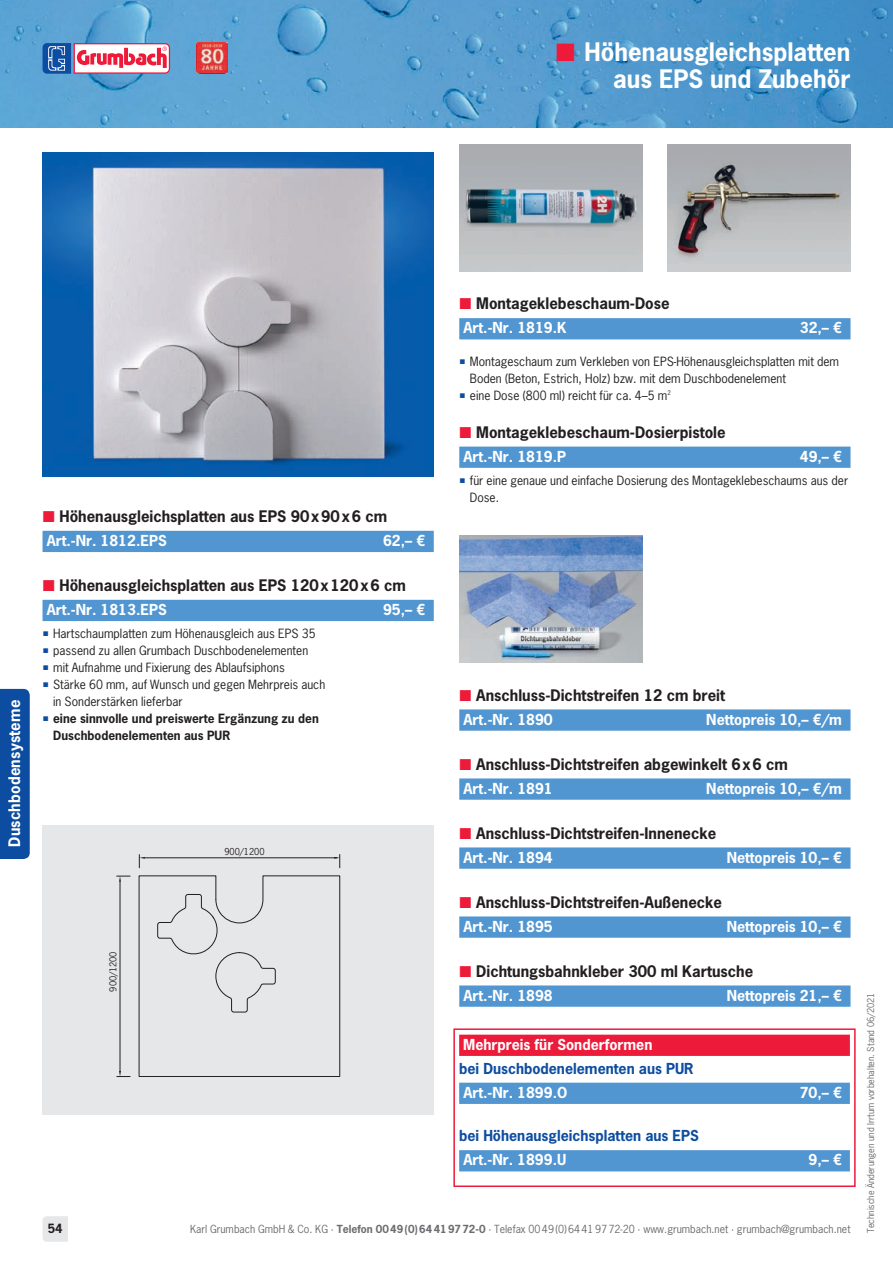
<style>
.page{position:relative;width:893px;height:1263px;background:#fff}
.page>*{position:absolute;margin:0;border:0;box-sizing:border-box;transform-origin:0 0}
.t1{font:700 24px/27px "News Gothic Std";color:#fff;text-align:right}
.t2{font:700 15px "News Gothic Std";color:#231f20}
.t3{font:700 15px "News Gothic Std";letter-spacing:.015em;color:#fff}
.t4{font:700 14.25px "News Gothic Std";color:#fff}
.t5{font:700 14.25px "News Gothic Std";color:#0d4da1}
.t6{font:12px/17px "News Gothic Std";color:#231f20}
.t7{font:700 12px/17px "News Gothic Std";color:#231f20}
.t8{font:10.5px "News Gothic Std";color:#6c6d70}
.t9{font:9px "News Gothic Std";color:#6c6d70}
.t10{font:9px "News Gothic Std";color:#231f20}
.s1{color:#0d4da1}
.s2{font-weight:700}
</style>
<div class="page">
<svg style="left:43px;top:1216px;width:25px;height:26px"></svg>
<img style="left:0;top:0;width:893px;height:127px">
<img style="left:213px;top:42px;width:15px;height:31px">
<svg style="left:43px;top:34px;width:170px;height:41px"></svg>
<img style="left:459px;top:536px;width:183px;height:126px">
<img style="left:668px;top:144px;width:182px;height:128px">
<img style="left:459px;top:144px;width:183px;height:128px">
<div style="left:459px;top:709px;width:391px;height:22px;background:#5296d1"></div>
<div style="left:459px;top:778px;width:391px;height:22px;background:#5296d1"></div>
<div style="left:459px;top:847px;width:391px;height:22px;background:#5296d1"></div>
<div style="left:459px;top:916px;width:391px;height:22px;background:#5296d1"></div>
<div style="left:459px;top:985px;width:391px;height:22px;background:#5296d1"></div>
<div style="left:453px;top:1028px;width:403px;height:159px;border:2px solid #ed1a3a"></div>
<div style="left:459px;top:1035px;width:391px;height:21px;background:#ed1a3a"></div>
<div style="left:459px;top:1083px;width:391px;height:21px;background:#5296d1"></div>
<div style="left:459px;top:1150px;width:391px;height:21px;background:#5296d1"></div>
<div style="left:43px;top:531px;width:391px;height:21px;background:#5296d1"></div>
<div style="left:43px;top:600px;width:391px;height:21px;background:#5296d1"></div>
<img style="left:43px;top:153px;width:391px;height:324px">
<div style="left:459px;top:318px;width:391px;height:21px;background:#5296d1"></div>
<div style="left:459px;top:447px;width:391px;height:21px;background:#5296d1"></div>
<div style="left:43px;top:825px;width:391px;height:289px;background:#e6e7e9"></div>
<svg style="left:138px;top:875px;width:202px;height:202px"></svg>
<hr style="left:120px;top:881px;width:1px;height:191px;background:#231f20">
<svg style="left:117px;top:1071px;width:13px;height:6px"></svg>
<svg style="left:117px;top:876px;width:13px;height:6px"></svg>
<hr style="left:145px;top:857px;width:192px;height:1px;background:#231f20">
<svg style="left:139px;top:854px;width:6px;height:14px"></svg>
<svg style="left:334px;top:854px;width:6px;height:14px"></svg>
<div style="left:0;top:689px;width:30px;height:170px;background:#0d4da1"></div>
<svg style="left:557px;top:44px;width:17px;height:17px"></svg>
<h1 class="t1" style="left:585px;top:38px;width:267px">Höhenausgleichsplatten aus EPS und Zubehör</h1>
<p class="t3" style="left:4px;top:847px;width:149px;rotate:-90deg">Duschbodensysteme</p>
<p class="t2" style="left:60px;top:506px;width:329px">Höhenausgleichsplatten aus EPS 90x90x6 cm</p>
<p class="t4" style="left:47px;top:531px;width:122px">Art.-Nr. 1812.EPS</p>
<p class="t4" style="left:383px;top:531px;width:44px">62,– €</p>
<p class="t2" style="left:60px;top:575px;width:348px">Höhenausgleichsplatten aus EPS 120 x 120x6 cm</p>
<p class="t4" style="left:47px;top:600px;width:122px">Art.-Nr. 1813.EPS</p>
<p class="t4" style="left:383px;top:600px;width:44px">95,– €</p>
<p class="t6" style="left:43px;top:625px;width:275px"><span class="s1">○</span> Hartschaumplatten zum Höhenausgleich aus EPS 35</p>
<p class="t6" style="left:43px;top:642px;width:267px"><span class="s1">○</span> passend zu allen Grumbach Duschbodenelementen</p>
<p class="t6" style="left:43px;top:659px;width:244px"><span class="s1">○</span> mit Aufnahme und Fixierung des Ablaufsiphons</p>
<p class="t6" style="left:53px;top:676px;width:274px;text-indent:-11px"><span class="s1">○</span> Stärke 60 mm, auf Wunsch und gegen Mehrpreis auch in Sonderstärken lieferbar</p>
<p class="t7" style="left:53px;top:710px;width:267px;text-indent:-11px"><span class="s1">○</span> eine sinnvolle und preiswerte Ergänzung zu den<br>Duschbodenelementen aus PUR</p>
<p class="t10" style="left:107px;top:992px;width:42px;rotate:-90deg">900/1200</p>
<p class="t10" style="left:224px;top:845px;width:42px">900/1200</p>
<p class="t2" style="left:476px;top:294px;width:195px">Montageklebeschaum-Dose</p>
<p class="t4" style="left:464px;top:318px;width:105px">Art.-Nr. 1819.K</p>
<p class="t4" style="left:800px;top:318px;width:44px">32,– €</p>
<p class="t6" style="left:470px;top:353px;width:371px;text-indent:-11px"><span class="s1">○</span> Montageschaum zum Verkleben von EPS-Höhenausgleichsplatten mit dem<br>Boden (Beton, Estrich, Holz) bzw. mit dem Duschbodenelement</p>
<p class="t6" style="left:459px;top:387px;width:213px"><span class="s1">○</span> eine Dose (800 ml) reicht für ca. 4–5 m<sup>2</sup></p>
<p class="t2" style="left:476px;top:422px;width:251px">Montageklebeschaum-Dosierpistole</p>
<p class="t4" style="left:464px;top:447px;width:104px">Art.-Nr. 1819.P</p>
<p class="t4" style="left:800px;top:447px;width:44px">49,– €</p>
<p class="t6" style="left:470px;top:472px;width:380px;text-indent:-11px"><span class="s1">○</span> für eine genaue und einfache Dosierung des Montageklebeschaums aus der<br>Dose.</p>
<p class="t2" style="left:476px;top:685px;width:250px">Anschluss-Dichtstreifen 12 cm breit</p>
<p class="t4" style="left:463px;top:710px;width:91px">Art.-Nr. 1890</p>
<p class="t4" style="left:706px;top:710px;width:137px">Nettopreis 10,– €/m</p>
<p class="t2" style="left:476px;top:754px;width:313px">Anschluss-Dichtstreifen abgewinkelt 6 x 6 cm</p>
<p class="t4" style="left:463px;top:779px;width:91px">Art.-Nr. 1891</p>
<p class="t4" style="left:706px;top:779px;width:137px">Nettopreis 10,– €/m</p>
<p class="t2" style="left:476px;top:823px;width:241px">Anschluss-Dichtstreifen-Innenecke</p>
<p class="t4" style="left:463px;top:848px;width:91px">Art.-Nr. 1894</p>
<p class="t4" style="left:727px;top:848px;width:117px">Nettopreis 10,– €</p>
<p class="t2" style="left:476px;top:892px;width:247px">Anschluss-Dichtstreifen-Außenecke</p>
<p class="t4" style="left:463px;top:917px;width:91px">Art.-Nr. 1895</p>
<p class="t4" style="left:727px;top:917px;width:117px">Nettopreis 10,– €</p>
<p class="t2" style="left:476px;top:961px;width:278px">Dichtungsbahnkleber 300 ml Kartusche</p>
<p class="t4" style="left:463px;top:986px;width:91px">Art.-Nr. 1898</p>
<p class="t4" style="left:727px;top:986px;width:117px">Nettopreis 21,– €</p>
<p class="t4" style="left:463px;top:1035px;width:191px">Mehrpreis für Sonderformen</p>
<p class="t5" style="left:459px;top:1059px;width:236px">bei Duschbodenelementen aus PUR</p>
<p class="t4" style="left:463px;top:1083px;width:105px">Art.-Nr. 1899.O</p>
<p class="t4" style="left:800px;top:1083px;width:44px">70,– €</p>
<p class="t5" style="left:459px;top:1126px;width:241px">bei Höhenausgleichsplatten aus EPS</p>
<p class="t4" style="left:463px;top:1150px;width:104px">Art.-Nr. 1899.U</p>
<p class="t4" style="left:808px;top:1150px;width:35px">9,– €</p>
<p class="t7" style="left:48px;top:1220px;width:16px">54</p>
<p class="t8" style="left:190px;top:1222px;width:662px">Karl Grumbach GmbH &amp; Co. KG · <span class="s2">Telefon 00 49 (0) 64 41 97 72-0</span> · Telefax 00 49 (0) 64 41 97 72-20 · www.grumbach.net · grumbach@grumbach.net</p>
<p class="t9" style="left:865px;top:1233px;width:242px;rotate:-90deg">Technische Änderungen und Irrtum vorbehalten. Stand 06/2021</p>
</div>
